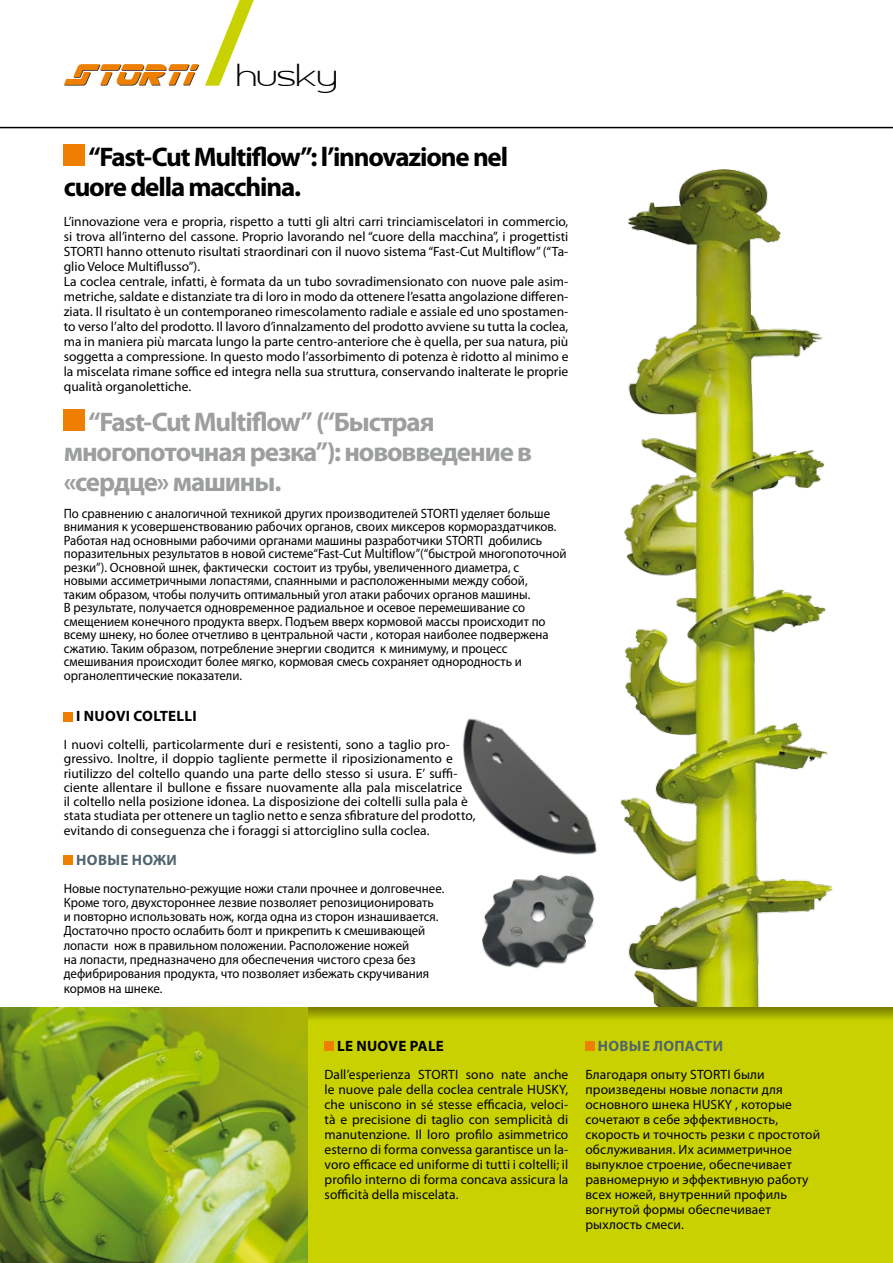
<style>
.page{position:relative;width:893px;height:1263px;background:#fff}
.page>*{position:absolute;margin:0;border:0;box-sizing:border-box;transform-origin:0 0}
.t1{font:37.5px "Asenine Wide";color:#000}
.t2{font:700 27px/30px "Myriad Pro";letter-spacing:-.04em;color:#9c9e9f}
.t3{font:700 27px/30px "Myriad Pro";letter-spacing:-.045em;color:#000}
.t4{font:700 15px "Myriad Pro";letter-spacing:.02em;color:#000}
.t5{font:700 15px "Myriad Pro";letter-spacing:.02em;color:#51656f}
.t6{font:13.5px/15px "Myriad Pro";color:#000}
.t7{font:13.5px/13.5px "Myriad Pro";color:#000;scale:.95 1}
</style>
<div class="page">
<div style="left:64px;top:409px;width:21px;height:22px;background:#ee7f00"></div>
<img style="left:611px;top:169px;width:229px;height:839px">
<hr style="left:0;top:127px;width:893px;height:1px;background:#000">
<svg style="left:64px;top:64px;width:135px;height:22px"></svg>
<svg style="left:205px;top:0;width:49px;height:86px"></svg>
<div style="left:64px;top:712px;width:9px;height:9px;background:#ee7f00"></div>
<div style="left:64px;top:855px;width:9px;height:10px;background:#ee7f00"></div>
<div style="left:64px;top:145px;width:21px;height:21px;background:#ee7f00"></div>
<img style="left:482px;top:884px;width:112px;height:85px">
<img style="left:462px;top:703px;width:171px;height:181px">
<div style="left:0;top:1008px;width:893px;height:255px;background:#c9d200"></div>
<svg style="left:308px;top:1008px;width:585px;height:11px;background:#9aa200"></svg>
<img style="left:0;top:1008px;width:308px;height:255px">
<div style="left:325px;top:1041px;width:9px;height:10px;background:#ee7f00"></div>
<div style="left:585px;top:1041px;width:10px;height:10px;background:#ee7f00"></div>
<h1 class="t1" style="left:237px;top:56px;width:102px">husky</h1>
<h2 class="t3" style="left:64px;top:142px;width:446px;text-indent:25px">“Fast-Cut Multiflow”: l’innovazione nel cuore della macchina.</h2>
<p class="t6" style="left:64px;top:214px;width:506px">L’innovazione vera e propria, rispetto a tutti gli altri carri trinciamiscelatori in commercio, si trova all’interno del cassone. Proprio lavorando nel “cuore della macchina”, i progettisti STORTI hanno ottenuto risultati straordinari con il nuovo sistema “Fast-Cut Multiflow” (“Ta&shy;glio Veloce Multiflusso”).<br>La coclea centrale, infatti, è formata da un tubo sovradimensionato con nuove pale asim&shy;metriche, saldate e distanziate tra di loro in modo da ottenere l’esatta angolazione differen&shy;ziata. Il risultato è un contemporaneo rimescolamento radiale e assiale ed uno spostamen&shy;to verso l’alto del prodotto. Il lavoro d’innalzamento del prodotto avviene su tutta la coclea, ma in maniera più marcata lungo la parte centro-anteriore che è quella, per sua natura, più soggetta a compressione. In questo modo l’assorbimento di potenza è ridotto al minimo e la miscelata rimane soffice ed integra nella sua struttura, conservando inalterate le proprie qualità organolettiche.</p>
<h2 class="t2" style="left:64px;top:407px;width:470px;text-indent:25px">“Fast-Cut Multiflow” (“Быстрая многопоточная резка”): нововведение в «сердце» машины.</h2>
<p class="t7" style="left:64px;top:507px;width:531px">По сравнению с аналогичной техникой других производителей STORTI уделяет больше внимания к усовершенствованию рабочих органов, своих миксеров кормораздатчиков.<br>Работая над основными рабочими органами машины разработчики STORTI добились поразительных результатов в новой системе“Fast-Cut Multiflow”(“быстрой многопоточной резки”). Основной шнек, фактически состоит из трубы, увеличенного диаметра, с новыми ассиметричными лопастями, спаянными и расположенными между собой,<br>таким образом, чтобы получить оптимальный угол атаки рабочих органов машины.<br>В результате, получается одновременное радиальное и осевое перемешивание со смещением конечного продукта вверх. Подъем вверх кормовой массы происходит по всему шнеку, но более отчетливо в центральной части , которая наиболее подвержена сжатию. Таким образом, потребление энергии сводится к минимуму, и процесс смешивания происходит более мягко, кормовая смесь сохраняет однородность и органолептические показатели.</p>
<p class="t4" style="left:76px;top:708px;width:66px">I nuovi coltelli</p>
<p class="t6" style="left:64px;top:738px;width:413px;line-height:14.2px">I nuovi coltelli, particolarmente duri e resistenti, sono a taglio pro&shy;gressivo. Inoltre, il doppio tagliente permette il riposizionamento e riutilizzo del coltello quando una parte dello stesso si usura. E’ suffi&shy;ciente allentare il bullone e fissare nuovamente alla pala miscelatrice<br>il coltello nella posizione idonea. La disposizione dei coltelli sulla pala è stata studiata per ottenere un taglio netto e senza sfibrature del prodotto, evitando di conseguenza che i foraggi si attorciglino sulla coclea.</p>
<p class="t5" style="left:76px;top:851px;width:102px">НОВЫЕ НОЖИ</p>
<p class="t7" style="left:64px;top:881px;width:402px;line-height:14.2px">Новые поступательно-режущие ножи стали прочнее и долговечнее.<br>Кроме того, двухстороннее лезвие позволяет репозиционировать<br>и повторно использовать нож, когда одна из сторон изнашивается.<br>Достаточно просто ослабить болт и прикрепить к смешивающей лопасти нож в правильном положении. Расположение ножей<br>на лопасти, предназначено для обеспечения чистого среза без дефибрирования продукта, что позволяет избежать скручивания кормов на шнеке.</p>
<p class="t4" style="left:337px;top:1037px;width:108px">LE NUOVE PALE</p>
<p class="t6" style="left:325px;top:1067px;width:245px;text-align:justify">Dall’esperienza STORTI sono nate anche le nuove pale della coclea centrale HUSKY, che uniscono in sé stesse efficacia, veloci&shy;tà e precisione di taglio con semplicità di manutenzione. Il loro profilo asimmetrico esterno di forma convessa garantisce un la&shy;voro efficace ed uniforme di tutti i coltelli; il profilo interno di forma concava assicura la sofficità della miscelata.</p>
<p class="t5" style="left:598px;top:1037px;width:127px">НОВЫЕ ЛОПАСТИ</p>
<p class="t6" style="left:585px;top:1067px;width:236px">Благодаря опыту STORTI были произведены новые лопасти для основного шнека HUSKY , которые сочетают в себе эффективность, скорость и точность резки с простотой обслуживания. Их асимметричное выпуклое строение, обеспечивает равномерную и эффективную работу всех ножей, внутренний профиль вогнутой формы обеспечивает рыхлость смеси.</p>
</div>
